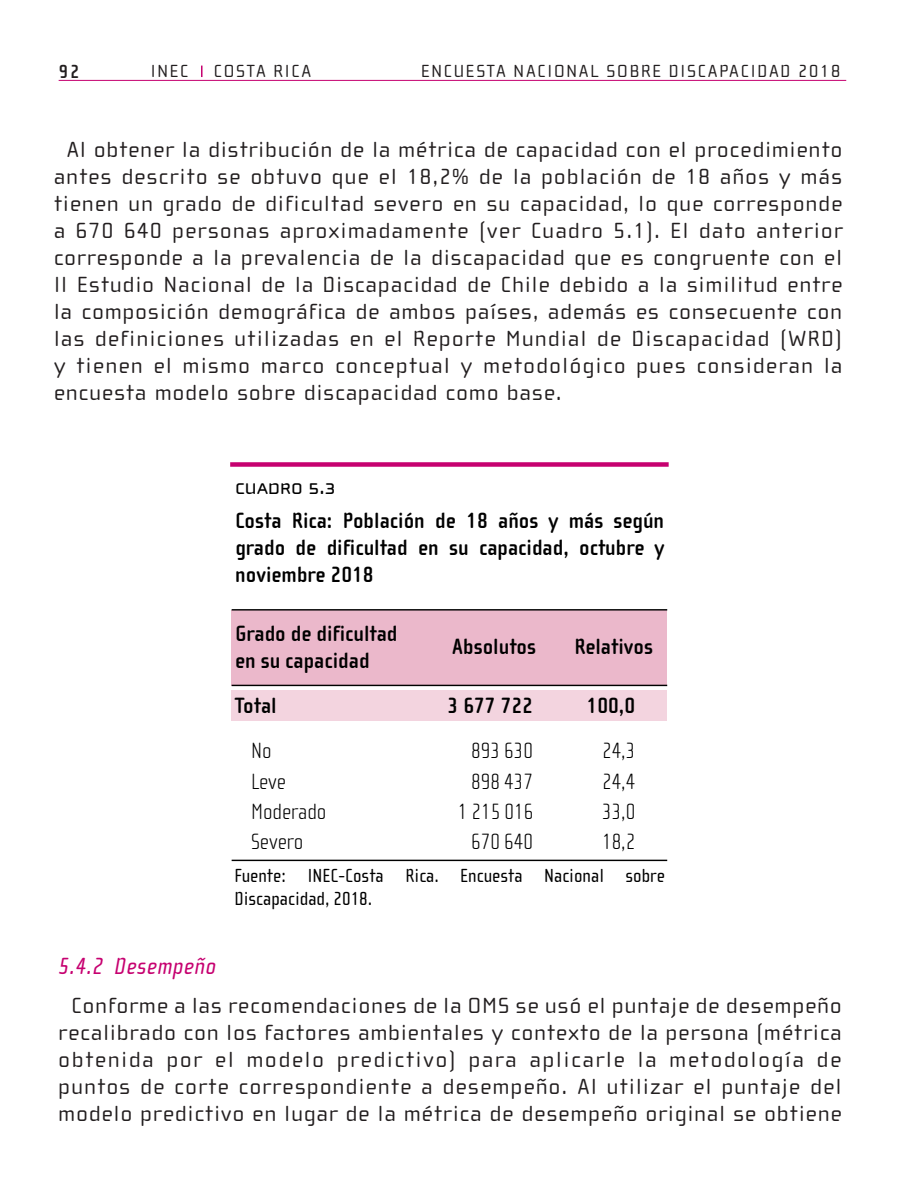
<style>
.page{position:relative;width:918px;height:1188px;background:#fff}
.page>*{position:absolute;margin:0;border:0;box-sizing:border-box;transform-origin:0 0}
.Título_nivel_3{font:italic 24px "Cholla Sans";letter-spacing:.02em;color:#c60170}
.t1{font:700 22.65px/27px "Cholla Sans";color:#000}
.t2{font:100 22.65px "Cholla Sans";color:#000}
.t3{font:22.65px "Cholla Unicase";color:#000}
.Cuerpo_del_documento{font:22.5px/27px "Cholla Wide";letter-spacing:.055em;color:#231f20;text-align:justify}
.t4{font:19.5px/22.6px "Cholla Sans";color:#000}
.t5{font:700 19.5px "Cholla Sans";color:#231f20}
.t6{font:18px "Cholla Wide";letter-spacing:.1em;color:#231f20}
</style>
<div class="page">
<hr style="left:59px;top:80px;width:787px;height:1px;background:#c60170">
<svg style="left:201px;top:66px;width:2px;height:11px"></svg>
<div style="left:232px;top:610px;width:435px;height:76px;background:#ebb8cb"></div>
<div style="left:232px;top:690px;width:435px;height:30px;background:#f3d4df"></div>
<hr style="left:232px;top:609px;width:435px;height:2px;background:#000">
<hr style="left:232px;top:685px;width:435px;height:1px;background:#000">
<hr style="left:232px;top:860px;width:435px;height:1px;background:#000">
<div style="left:230px;top:462px;width:439px;height:5px;background:#c60170"></div>
<p class="t5" style="left:59px;top:61px;width:22px">92</p>
<p class="t6" style="left:151px;top:61px;width:39px">INEC</p>
<p class="t6" style="left:214px;top:61px;width:99px">COSTA RICA</p>
<p class="t6" style="left:421px;top:61px;width:421px">ENCUESTA NACIONAL SOBRE DISCAPACIDAD 2018</p>
<p class="Cuerpo_del_documento" style="left:54px;top:137px;width:790px;text-indent:13px">Al obtener la distribución de la métrica de capacidad con el procedimiento antes descrito se obtuvo que el 18,2% de la población de 18 años y más tienen un grado de dificultad severo en su capacidad, lo que corresponde a 670 640 personas aproximadamente (ver Cuadro 5.1). El dato anterior corresponde a la prevalencia de la discapacidad que es congruente con el II Estudio Nacional de la Discapacidad de Chile debido a la similitud entre la composición demográfica de ambos países, además es consecuente con las definiciones utilizadas en el Reporte Mundial de Discapacidad (WRD) y tienen el mismo marco conceptual y metodológico pues consideran la encuesta modelo sobre discapacidad como base.</p>
<p class="t3" style="left:235px;top:477px;width:103px">CUADRO 5.3</p>
<p class="t1" style="left:235px;top:508px;width:431px;text-align:justify">Costa Rica: Población de 18 años y más según grado de dificultad en su capacidad, octubre y noviembre 2018</p>
<p class="t1" style="left:235px;top:620px;width:164px">Grado de dificultad en su capacidad</p>
<p class="t1" style="left:235px;top:693px;width:43px">Total</p>
<p class="t1" style="left:448px;top:693px;width:87px">3 677 722</p>
<p class="t1" style="left:587px;top:693px;width:50px">100,0</p>
<p class="t2" style="left:251px;top:739px;width:22px">No</p>
<p class="t2" style="left:471px;top:739px;width:63px">893 630</p>
<p class="t2" style="left:602px;top:739px;width:35px">24,3</p>
<p class="t2" style="left:251px;top:769px;width:36px">Leve</p>
<p class="t2" style="left:471px;top:769px;width:63px">898 437</p>
<p class="t2" style="left:602px;top:769px;width:35px">24,4</p>
<p class="t2" style="left:251px;top:799px;width:77px">Moderado</p>
<p class="t2" style="left:458px;top:799px;width:77px">1 215 016</p>
<p class="t2" style="left:602px;top:799px;width:35px">33,0</p>
<p class="t2" style="left:251px;top:829px;width:54px">Severo</p>
<p class="t2" style="left:471px;top:829px;width:63px">670 640</p>
<p class="t2" style="left:602px;top:829px;width:35px">18,2</p>
<p class="t1" style="left:452px;top:633px;width:85px">Absolutos</p>
<p class="t1" style="left:574px;top:633px;width:80px">Relativos</p>
<p class="t4" style="left:234px;top:865px;width:432px">Fuente: INEC-Costa Rica. Encuesta Nacional sobre<br>Discapacidad, 2018.</p>
<p class="Título_nivel_3" style="left:59px;top:952px;width:159px">5.4.2 Desempeño</p>
<p class="Cuerpo_del_documento" style="left:59px;top:993px;width:785px;text-align:center">Conforme a las recomendaciones de la OMS se usó el puntaje de desempeño recalibrado con los factores ambientales y contexto de la persona (métrica obtenida por el modelo predictivo) para aplicarle la metodología de puntos de corte correspondiente a desempeño. Al utilizar el puntaje del modelo predictivo en lugar de la métrica de desempeño original se obtiene</p>
</div>
